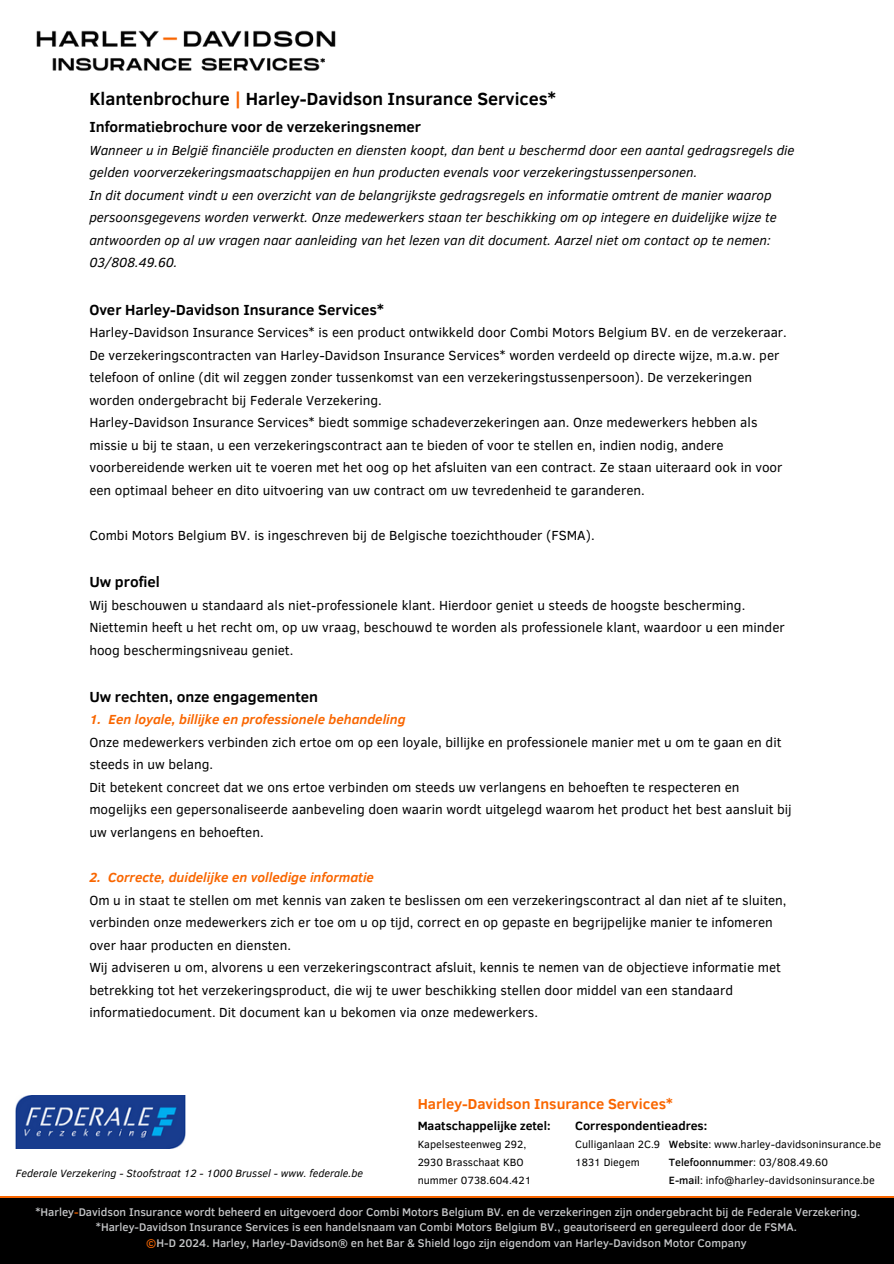
<style>
.page{position:relative;width:894px;height:1264px;background:#fff}
.page>*{position:absolute;margin:0;border:0;box-sizing:border-box;transform-origin:0 0}
.t1{font:700 18px "Clear Sans";color:#000}
.t2{font:700 15px "Clear Sans";color:#000}
.t3{font:700 14.85px "Clear Sans";color:#f96600}
.t4{font:13.5px/22.5px "Clear Sans";color:#000}
.t5{font:italic 13.5px/22.5px "Clear Sans";color:#000}
.t6{font:700 12.3px "Clear Sans";color:#000}
.t7{font:500 11.4px/15.1px "Clear Sans";color:#c7c8ca;text-align:center}
.t8{font:10.8px/18px "Clear Sans";color:#000}
.t9{font:italic 10.8px "Clear Sans";color:#000}
.t10{font:500 10.8px "Clear Sans";color:#000}
.s1{color:#f96600}
.s2{font-weight:700;font-style:italic;color:#f96600}
.s3{font-weight:500}
.s4{font-weight:400}
</style>
<div class="page">
<div style="left:0;top:1195px;width:893px;height:50px;background:#f96600"></div>
<div style="left:0;top:1197px;width:893px;height:66px;background:#000"></div>
<img style="left:36px;top:31px;width:300px;height:40px">
<img style="left:16px;top:1095px;width:170px;height:53px">
<p class="t1" style="left:89px;top:86px;width:468px">Klantenbrochure <span class="s1">|</span> Harley-Davidson Insurance Services*</p>
<p class="t2" style="left:89px;top:116px;width:333px">Informatiebrochure voor de verzekeringsnemer</p>
<p class="t5" style="left:89px;top:138px;width:706px">Wanneer u in België financiële producten en diensten koopt, dan bent u beschermd door een aantal gedragsregels die gelden voorverzekeringsmaatschappijen en hun producten evenals voor verzekeringstussenpersonen.<br>In dit document vindt u een overzicht van de belangrijkste gedragsregels en informatie omtrent de manier waarop persoonsgegevens worden verwerkt. Onze medewerkers staan ter beschikking om op integere en duidelijke wijze te antwoorden op al uw vragen naar aanleiding van het lezen van dit document. Aarzel niet om contact op te nemen:<br>03/808.49.60.</p>
<h2 class="t2" style="left:89px;top:298px;width:296px">Over Harley-Davidson Insurance Services*</h2>
<h2 class="t4" style="left:89px;top:320px;width:698px">Harley-Davidson Insurance Services* is een product ontwikkeld door Combi Motors Belgium BV. en de verzekeraar.<br>De verzekeringscontracten van Harley-Davidson Insurance Services* worden verdeeld op directe wijze, m.a.w. per telefoon of online (dit wil zeggen zonder tussenkomst van een verzekeringstussenpersoon). De verzekeringen worden ondergebracht bij Federale Verzekering.<br>Harley-Davidson Insurance Services* biedt sommige schadeverzekeringen aan. Onze medewerkers hebben als missie u bij te staan, u een verzekeringscontract aan te bieden of voor te stellen en, indien nodig, andere voorbereidende werken uit te voeren met het oog op het afsluiten van een contract. Ze staan uiteraard ook in voor een optimaal beheer en dito uitvoering van uw contract om uw tevredenheid te garanderen.</h2>
<h2 class="t4" style="left:89px;top:523px;width:506px">Combi Motors Belgium BV. is ingeschreven bij de Belgische toezichthouder (FSMA).</h2>
<h2 class="t2" style="left:89px;top:571px;width:72px">Uw profiel</h2>
<h2 class="t4" style="left:89px;top:593px;width:696px">Wij beschouwen u standaard als niet-professionele klant. Hierdoor geniet u steeds de hoogste bescherming.<br>Niettemin heeft u het recht om, op uw vraag, beschouwd te worden als professionele klant, waardoor u een minder hoog beschermingsniveau geniet.</h2>
<h2 class="t2" style="left:89px;top:685px;width:230px">Uw rechten, onze engagementen</h2>
<h2 class="t4" style="left:89px;top:707px;width:703px"><span class="s2">1. Een loyale, billijke en professionele behandeling<br></span>Onze medewerkers verbinden zich ertoe om op een loyale, billijke en professionele manier met u om te gaan en dit steeds in uw belang.<br>Dit betekent concreet dat we ons ertoe verbinden om steeds uw verlangens en behoeften te respecteren en mogelijks een gepersonaliseerde aanbeveling doen waarin wordt uitgelegd waarom het product het best aansluit bij uw verlangens en behoeften.</h2>
<h2 class="t4" style="left:89px;top:865px;width:698px"><span class="s2">2. Correcte, duidelijke en volledige informatie<br></span>Om u in staat te stellen om met kennis van zaken te beslissen om een verzekeringscontract al dan niet af te sluiten, verbinden onze medewerkers zich er toe om u op tijd, correct en op gepaste en begrijpelijke manier te infomeren over haar producten en diensten.<br>Wij adviseren u om, alvorens u een verzekeringscontract afsluit, kennis te nemen van de objectieve informatie met betrekking tot het verzekeringsproduct, die wij te uwer beschikking stellen door middel van een standaard informatiedocument. Dit document kan u bekomen via onze medewerkers.</h2>
<h1 class="t9" style="left:16px;top:1165px;width:349px">Federale Verzekering - Stoofstraat 12 - 1000 Brussel - www. federale.be</h1>
<h3 class="t3" style="left:417px;top:1093px;width:256px">Harley-Davidson Insurance Services*</h3>
<p class="t6" style="left:417px;top:1116px;width:134px">Maatschappelijke zetel:</p>
<p class="t6" style="left:575px;top:1117px;width:134px">Correspondentieadres:</p>
<p class="t8" style="left:417px;top:1134px;width:115px">Kapelsesteenweg 292,<br>2930 Brasschaat KBO nummer 0738.604.421</p>
<h3 class="t8" style="left:668px;top:1134px;width:213px"><span class="s3">Website</span>: www.harley-davidsoninsurance.be</h3>
<h3 class="t10" style="left:668px;top:1154px;width:161px">Telefoonnummer<span class="s4">: 03/808.49.60</span></h3>
<p class="t8" style="left:668px;top:1170px;width:207px"><span class="s3">E-mail</span>: info@harley-davidsoninsurance.be</p>
<p class="t8" style="left:575px;top:1134px;width:87px">Culliganlaan 2C.9</p>
<p class="t8" style="left:575px;top:1152px;width:66px">1831 Diegem</p>
<p class="t7" style="left:35px;top:1203px;width:826px">*Harley<span class="s1">-</span>Davidson Insurance wordt beheerd en uitgevoerd door Combi Motors Belgium BV. en de verzekeringen zĳn ondergebracht bĳ de Federale Verzekering. *Harley-Davidson Insurance Services is een handelsnaam van Combi Motors Belgium BV., geautoriseerd en gereguleerd door de FSMA.<br><span class="s1">©</span>H-D 2024. Harley, Harley-Davidson® en het Bar &amp; Shield logo zĳn eigendom van Harley-Davidson Motor Company</p>
</div>
